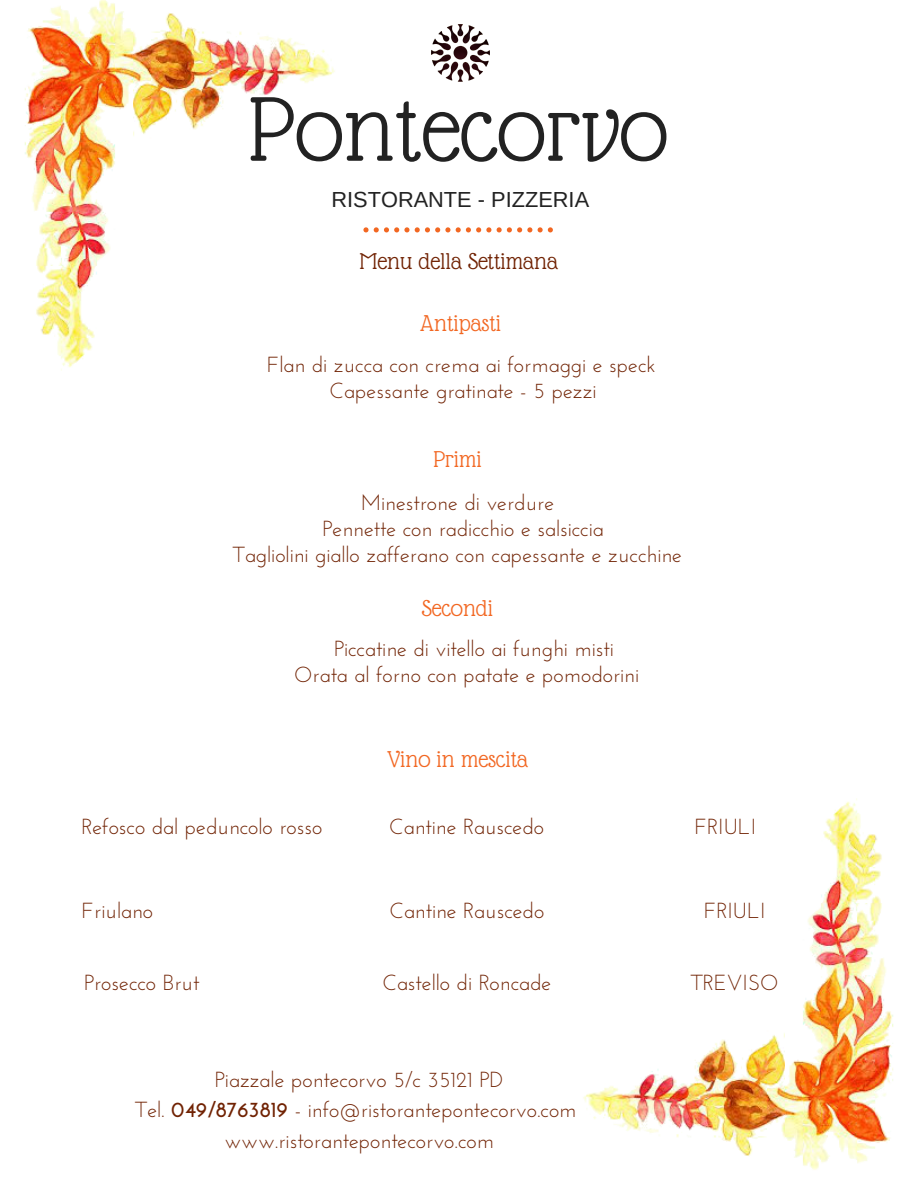
<style>
.page{position:relative;width:918px;height:1188px;background:#fff}
.page>*{position:absolute;margin:0;border:0;box-sizing:border-box;transform-origin:0 0}
.t1{font:99.6px "Glass Antiqua";color:#222}
.t2{font:24.9px "Glass Antiqua";color:#f26722}
.t3{font:24.9px "Glass Antiqua";color:#702203}
.t4{font:21.75px/30.3px "Josefin Sans";color:#702203;text-align:center}
.t5{font:21.75px "Arimo";color:#222}
.s1{font-weight:700}
</style>
<div class="page">
<img style="left:583px;top:798px;width:311px;height:372px">
<img style="left:24px;top:0;width:415px;height:371px">
<svg style="left:363px;top:227px;width:87px;height:5px"></svg>
<svg style="left:538px;top:227px;width:15px;height:5px"></svg>
<svg style="left:456px;top:227px;width:35px;height:5px"></svg>
<svg style="left:497px;top:227px;width:35px;height:5px"></svg>
<img style="left:431px;top:24px;width:59px;height:58px">
<h1 class="t1" style="left:248px;top:78px;width:421px">Pontecorvo</h1>
<p class="t5" style="left:331px;top:187px;width:259px">RISTORANTE - PIZZERIA</p>
<p class="t3" style="left:360px;top:248px;width:200px">Menu della Settimana</p>
<p class="t2" style="left:420px;top:310px;width:82px">Antipasti</p>
<p class="t4" style="left:267px;top:352px;width:391px">Flan di zucca con crema ai formaggi e speck</p>
<p class="t4" style="left:330px;top:378px;width:268px">Capessante gratinate - 5 pezzi</p>
<p class="t2" style="left:433px;top:446px;width:50px">Primi</p>
<p class="t4" style="left:361px;top:490px;width:195px">Minestrone di verdure</p>
<p class="t4" style="left:233px;top:518px;width:451px;line-height:26px">Pennette con radicchio e salsiccia<br>Tagliolini giallo zafferano con capessante e zucchine</p>
<p class="t2" style="left:422px;top:595px;width:73px">Secondi</p>
<p class="t4" style="left:334px;top:635px;width:281px">Piccatine di vitello ai funghi misti</p>
<p class="t4" style="left:294px;top:661px;width:346px">Orata al forno con patate e pomodorini</p>
<p class="t4" style="left:82px;top:813px;width:242px">Refosco dal peduncolo rosso</p>
<p class="t4" style="left:82px;top:897px;width:73px">Friulano</p>
<p class="t2" style="left:387px;top:746px;width:143px">Vino in mescita</p>
<p class="t4" style="left:389px;top:813px;width:156px">Cantine Rauscedo</p>
<p class="t4" style="left:695px;top:813px;width:63px">FRIULI</p>
<p class="t4" style="left:389px;top:897px;width:156px">Cantine Rauscedo</p>
<p class="t4" style="left:704px;top:897px;width:63px">FRIULI</p>
<p class="t4" style="left:84px;top:970px;width:117px">Prosecco Brut</p>
<p class="t4" style="left:382px;top:970px;width:170px">Castello di Roncade</p>
<p class="t4" style="left:691px;top:970px;width:89px">TREVISO</p>
<p class="t4" style="left:135px;top:1066px;width:443px">Piazzale pontecorvo 5/c 35121 PD<br>Tel. <span class="s1">049/8763819</span> - info@ristorantepontecorvo.com www.ristorantepontecorvo.com</p>
</div>
